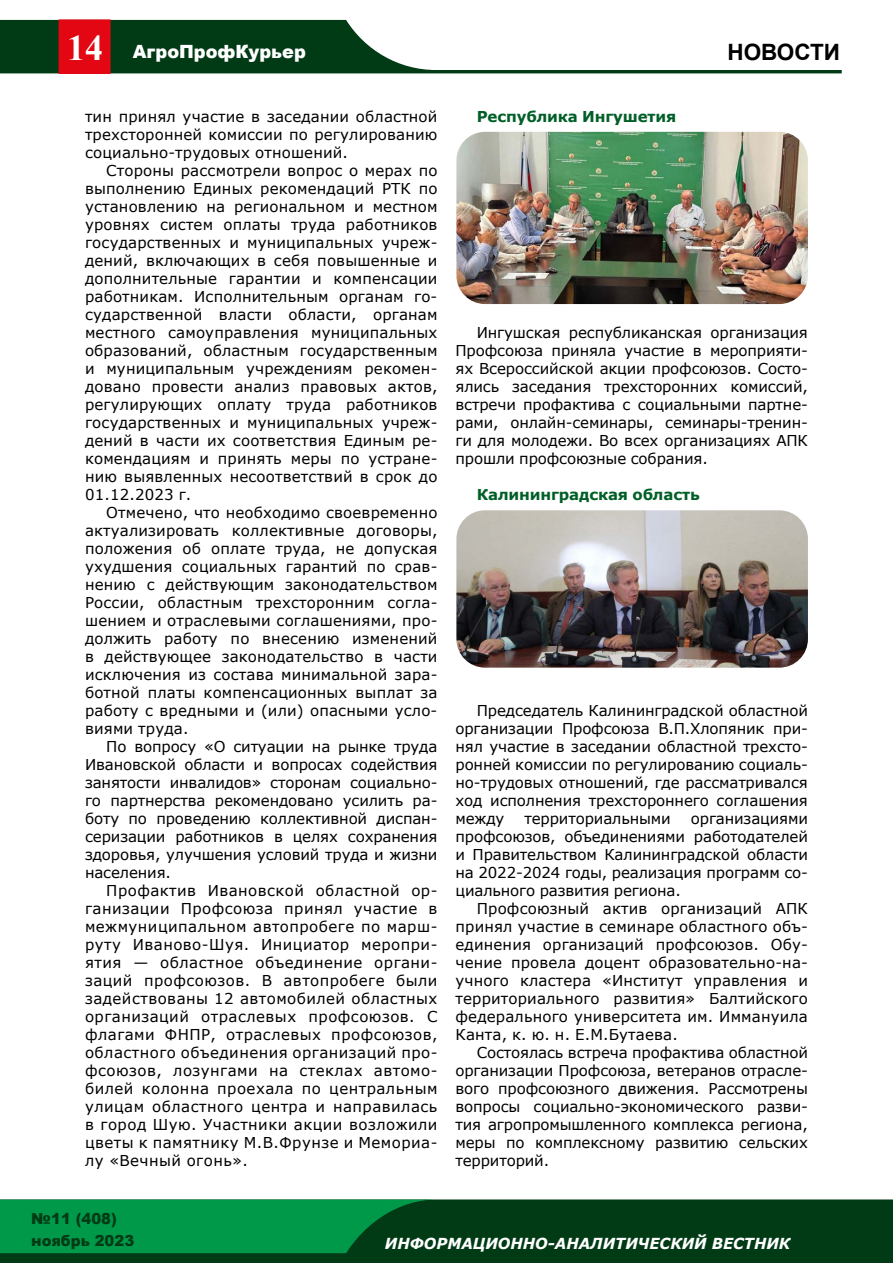
<style>
.page{position:relative;width:893px;height:1263px;background:#fff}
.page>*{position:absolute;margin:0;border:0;box-sizing:border-box;transform-origin:0 0}
.t1{font:700 36px "Times New Roman";color:#fff}
.t2{font:700 22.5px "Arial";color:#000}
.t3{font:900 18.15px "Arial";color:#fff}
.t4{font:italic 700 15.15px "Verdana";color:#fff}
.t5{font:900 15.15px/21.5px "Arial";color:#003b15}
.t6{font:15px/18px "Verdana";letter-spacing:.01em;color:#000;text-align:justify}
.t7{font:700 15px "Verdana";letter-spacing:-.01em;color:#005f27}
.t8{font:15px "Verdana";letter-spacing:-.01em;color:#000}
</style>
<div class="page">
<svg style="left:0;top:20px;width:842px;height:53px"></svg>
<div style="left:59px;top:20px;width:51px;height:53px;background:#e30613"></div>
<div style="left:59px;top:19px;width:51px;height:55px;border:1px solid #e30613"></div>
<div style="left:0;top:1199px;width:893px;height:64px;background:#003b15"></div>
<svg style="left:0;top:1199px;width:436px;height:54px;background:#018b42"></svg>
<img style="left:456px;top:132px;width:352px;height:172px">
<img style="left:456px;top:510px;width:352px;height:158px">
<h1 class="t1" style="left:67px;top:22px;width:37px">14</h1>
<h2 class="t2" style="left:727px;top:36px;width:114px">НОВОСТИ</h2>
<p class="t3" style="left:133px;top:38px;width:175px">АгроПрофКурьер</p>
<p class="t6" style="left:85px;top:107px;width:354px">тин принял участие в заседании областной трехсторонней комиссии по регулированию социально-трудовых отношений.</p>
<p class="t6" style="left:85px;top:161px;width:354px;text-indent:21px">Стороны рассмотрели вопрос о мерах по выполнению Единых рекомендаций РТК по установлению на региональном и местном уровнях систем оплаты труда работников государственных и муниципальных учреж&shy;дений, включающих в себя повышенные и дополнительные гарантии и компенсации работникам. Исполнительным органам го&shy;сударственной власти области, органам местного самоуправления муниципальных образований, областным государственным и муниципальным учреждениям рекомен&shy;довано провести анализ правовых актов, регулирующих оплату труда работников государственных и муниципальных учреж&shy;дений в части их соответствия Единым ре&shy;комендациям и принять меры по устране&shy;нию выявленных несоответствий в срок до 01.12.2023 г.</p>
<p class="t6" style="left:85px;top:503px;width:354px;text-indent:21px">Отмечено, что необходимо своевременно актуализировать коллективные договоры, положения об оплате труда, не допуская ухудшения социальных гарантий по срав&shy;нению с действующим законодательством России, областным трехсторонним согла&shy;шением и отраслевыми соглашениями, про&shy;должить работу по внесению изменений в действующее законодательство в части исключения из состава минимальной зара&shy;ботной платы компенсационных выплат за работу с вредными и (или) опасными усло&shy;виями труда.</p>
<p class="t6" style="left:85px;top:737px;width:354px;text-indent:21px">По вопросу «О ситуации на рынке труда Ивановской области и вопросах содействия занятости инвалидов» сторонам социально&shy;го партнерства рекомендовано усилить ра&shy;боту по проведению коллективной диспан&shy;серизации работников в целях сохранения здоровья, улучшения условий труда и жизни населения.</p>
<p class="t6" style="left:85px;top:881px;width:354px;text-indent:21px">Профактив Ивановской областной ор&shy;ганизации Профсоюза принял участие в межмуниципальном автопробеге по марш&shy;руту Иваново-Шуя. Инициатор меропри&shy;ятия — областное объединение органи&shy;заций профсоюзов. В автопробеге были задействованы 12 автомобилей областных организаций отраслевых профсоюзов. С флагами ФНПР, отраслевых профсоюзов, областного объединения организаций про&shy;фсоюзов, лозунгами на стеклах автомо&shy;билей колонна проехала по центральным улицам областного центра и направилась в город Шую. Участники акции возложили цветы к памятнику М.В.Фрунзе и Мемориа&shy;лу «Вечный огонь».</p>
<p class="t7" style="left:477px;top:106px;width:201px">Республика Ингушетия</p>
<p class="t6" style="left:455px;top:323px;width:354px;text-indent:21px">Ингушская республиканская организация Профсоюза приняла участие в мероприяти&shy;ях Всероссийской акции профсоюзов. Состо&shy;ялись заседания трехсторонних комиссий, встречи профактива с социальными партне&shy;рами, онлайн-семинары, семинары-тренин&shy;ги для молодежи. Во всех организациях АПК прошли профсоюзные собрания.</p>
<p class="t7" style="left:477px;top:484px;width:224px">Калининградская область</p>
<p class="t6" style="left:455px;top:701px;width:354px;text-indent:21px">Председатель Калининградской областной организации Профсоюза В.П.Хлопяник при&shy;нял участие в заседании областной трехсто&shy;ронней комиссии по регулированию социаль&shy;но-трудовых отношений, где рассматривался ход исполнения трехстороннего соглашения между</p>
<p class="t6" style="left:455px;top:809px;width:354px;text-indent:235px">организациями профсоюзов, объединениями работодателей и Правительством Калининградской области на 2022-2024 годы, реализация программ со&shy;циального развития региона.</p>
<p class="t6" style="left:455px;top:899px;width:354px;text-align:left;text-indent:21px">Профсоюзный актив организаций АПК принял участие в семинаре областного объ&shy;единения организаций профсоюзов. Обу&shy;чение провела доцент образовательно-на&shy;учного кластера «Институт управления и территориального развития» Балтийского федерального университета им. Иммануила Канта, к. ю. н. Е.М.Бутаева.</p>
<p class="t6" style="left:455px;top:1043px;width:354px;text-indent:21px">Состоялась встреча профактива областной организации Профсоюза, ветеранов отрасле&shy;вого профсоюзного движения. Рассмотрены вопросы социально-экономического разви&shy;тия агропромышленного комплекса региона, меры по комплексному развитию сельских территорий.</p>
<p class="t8" style="left:524px;top:808px;width:148px">территориальными</p>
<p class="t5" style="left:31px;top:1208px;width:104px">№11 (408) ноябрь 2023</p>
<p class="t4" style="left:385px;top:1233px;width:407px">ИНФОРМАЦИОННО-АНАЛИТИЧЕСКИЙ ВЕСТНИК</p>
</div>
